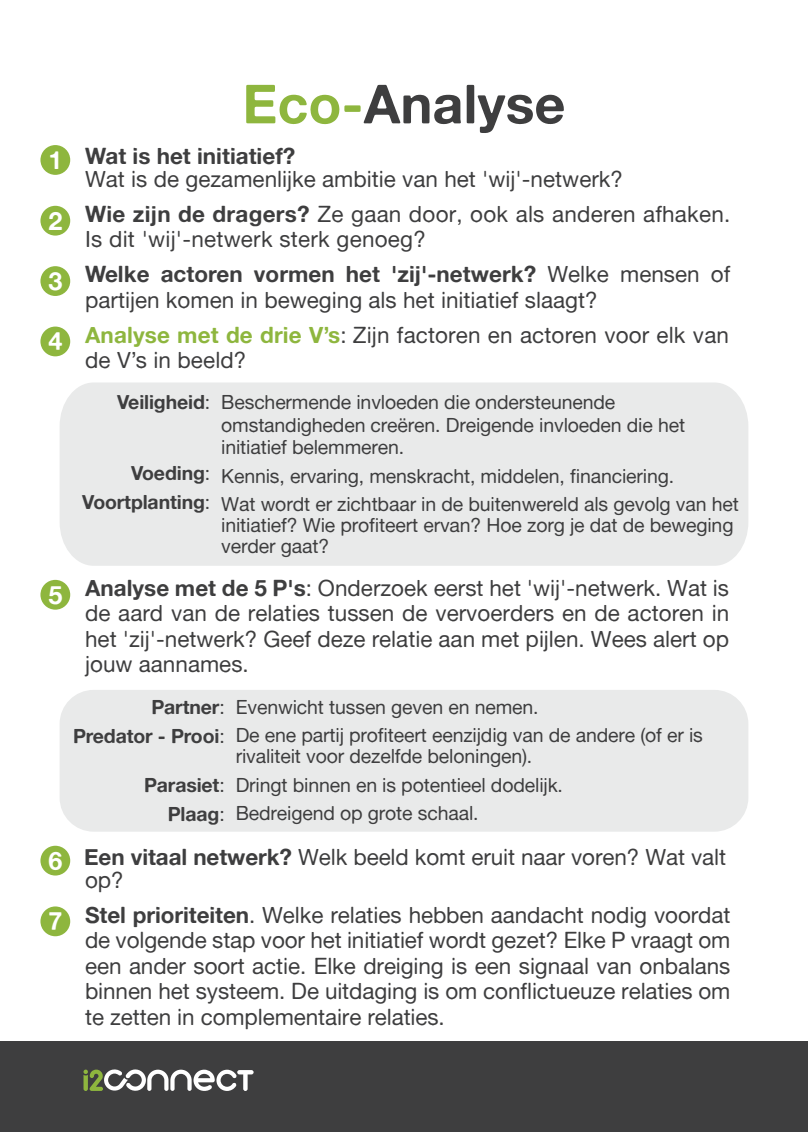
<style>
.page{position:relative;width:808px;height:1132px;background:#fff}
.page>*{position:absolute;margin:0;border:0;box-sizing:border-box;transform-origin:0 0}
.t1{font:54px "Alte Haas Grotesk Bold";color:#3e3e3f}
.t2{font:22.5px/25.5px "Alte Haas Grotesk";color:#3e3e3f}
.t3{font:22.5px "Alte Haas Grotesk Bold";color:#3e3e3f}
.t4{font:19.5px/28.5px "Alte Haas Grotesk";letter-spacing:-.01em;color:#3e3e3f}
.t5{font:19.5px/28.5px "Alte Haas Grotesk Bold";letter-spacing:-.01em;color:#3e3e3f;text-align:right}
.s1{color:#8eb63e}
.s2{font-size:25.2px;color:#fff}
.s3{font-family:"Alte Haas Grotesk Bold";font-size:25.2px;color:#fff}
.s4{font-family:"Alte Haas Grotesk Bold"}
.s5{font-family:"Alte Haas Grotesk"}
.s6{font-family:"Alte Haas Grotesk Bold";color:#8eb63e}
</style>
<div class="page">
<div style="left:0;top:1041px;width:808px;height:90px;background:#3e3e3f"></div>
<svg style="left:83px;top:1069px;width:171px;height:22px"></svg>
<div style="left:40px;top:145px;width:30px;height:30px;background:#8eb63e;border-radius:50%"></div>
<div style="left:40px;top:845px;width:30px;height:30px;background:#8eb63e;border-radius:50%"></div>
<div style="left:60px;top:382px;width:688px;height:183px;background:#e9eaea"></div>
<div style="left:60px;top:689px;width:688px;height:142px;background:#e9eaea;border-radius:34px"></div>
<div style="left:40px;top:906px;width:30px;height:29px;background:#8eb63e;border-radius:50%"></div>
<div style="left:40px;top:579px;width:30px;height:30px;background:#8eb63e;border-radius:50%"></div>
<div style="left:40px;top:206px;width:30px;height:29px;background:#8eb63e;border-radius:50%"></div>
<div style="left:40px;top:266px;width:30px;height:30px;background:#8eb63e;border-radius:50%"></div>
<div style="left:40px;top:326px;width:30px;height:30px;background:#8eb63e;border-radius:50%"></div>
<h1 class="t1" style="left:242px;top:71px;width:324px"><span class="s1">Eco-</span>Analyse</h1>
<p class="t3" style="left:48px;top:142px;width:249px"><span class="s2">1</span> Wat is het initiatief?</p>
<p class="t2" style="left:85px;top:166px;width:539px">Wat is de gezamenlijke ambitie van het 'wij'-netwerk?</p>
<p class="t2" style="left:85px;top:201px;width:647px;text-indent:-37px"><span class="s3">2</span> <span class="s4">Wie zijn de dragers?</span> Ze gaan door, ook als anderen afhaken.<br>Is dit 'wij'-netwerk sterk genoeg?</p>
<p class="t3" style="left:48px;top:260px;width:684px"><span class="s2">3</span> Welke actoren vormen het 'zij'-netwerk? <span class="s5">Welke mensen of</span></p>
<p class="t2" style="left:48px;top:282px;width:682px;line-height:34.8px;text-indent:37px">partijen komen in beweging als het initiatief slaagt?<br><span class="s3">4</span> <span class="s6">Analyse met de drie V’s</span>: Zijn factoren en actoren voor elk van</p>
<p class="t2" style="left:85px;top:347px;width:163px">de V’s in beeld?</p>
<p class="t5" style="left:117px;top:388px;width:94px">Veiligheid<span class="s5">:</span></p>
<p class="t5" style="left:82px;top:458px;width:129px">Voeding<span class="s5">:<br></span>Voortplanting<span class="s5">:</span></p>
<p class="t4" style="left:221px;top:390px;width:465px;line-height:22.5px">Beschermende invloeden die ondersteunende omstandigheden creëren. Dreigende invloeden die het initiatief belemmeren.</p>
<p class="t4" style="left:221px;top:461px;width:519px">Kennis, ervaring, menskracht, middelen, financiering.<br>Wat wordt er zichtbaar in de buitenwereld als gevolg van het</p>
<p class="t4" style="left:221px;top:514px;width:514px;line-height:21px">initiatief? Wie profiteert ervan? Hoe zorg je dat de beweging verder gaat?</p>
<p class="t2" style="left:85px;top:574px;width:646px;text-align:justify;text-indent:-37px"><span class="s3">5</span> <span class="s4">Analyse met de 5 P's</span>: Onderzoek eerst het 'wij'-netwerk. Wat is de aard van de relaties tussen de vervoerders en de actoren in het 'zij'-netwerk? Geef deze relatie aan met pijlen. Wees alert op jouw aannames.</p>
<p class="t5" style="left:73px;top:692px;width:153px">Partner<span class="s5">:<br></span>Predator - Prooi<span class="s5">:</span></p>
<p class="t5" style="left:144px;top:770px;width:82px">Parasiet<span class="s5">:<br></span>Plaag<span class="s5">:</span></p>
<p class="t4" style="left:236px;top:692px;width:469px">Evenwicht tussen geven en nemen.<br>De ene partij profiteert eenzijdig van de andere (of er is</p>
<p class="t4" style="left:236px;top:741px;width:329px">rivaliteit voor dezelfde beloningen).<br>Dringt binnen en is potentieel dodelijk.<br>Bedreigend op grote schaal.</p>
<p class="t2" style="left:85px;top:845px;width:643px;line-height:22.5px;text-indent:-37px"><span class="s3">6</span> <span class="s4">Een vitaal netwerk?</span> Welk beeld komt eruit naar voren? Wat valt op?</p>
<p class="t2" style="left:85px;top:901px;width:647px;text-align:justify;text-indent:-37px"><span class="s3">7</span> <span class="s4">Stel prioriteiten</span>. Welke relaties hebben aandacht nodig voordat de volgende stap voor het initiatief wordt gezet? Elke P vraagt om een ander soort actie. Elke dreiging is een signaal van onbalans binnen het systeem. De uitdaging is om conflictueuze relaties om te zetten in complementaire relaties.</p>
</div>
